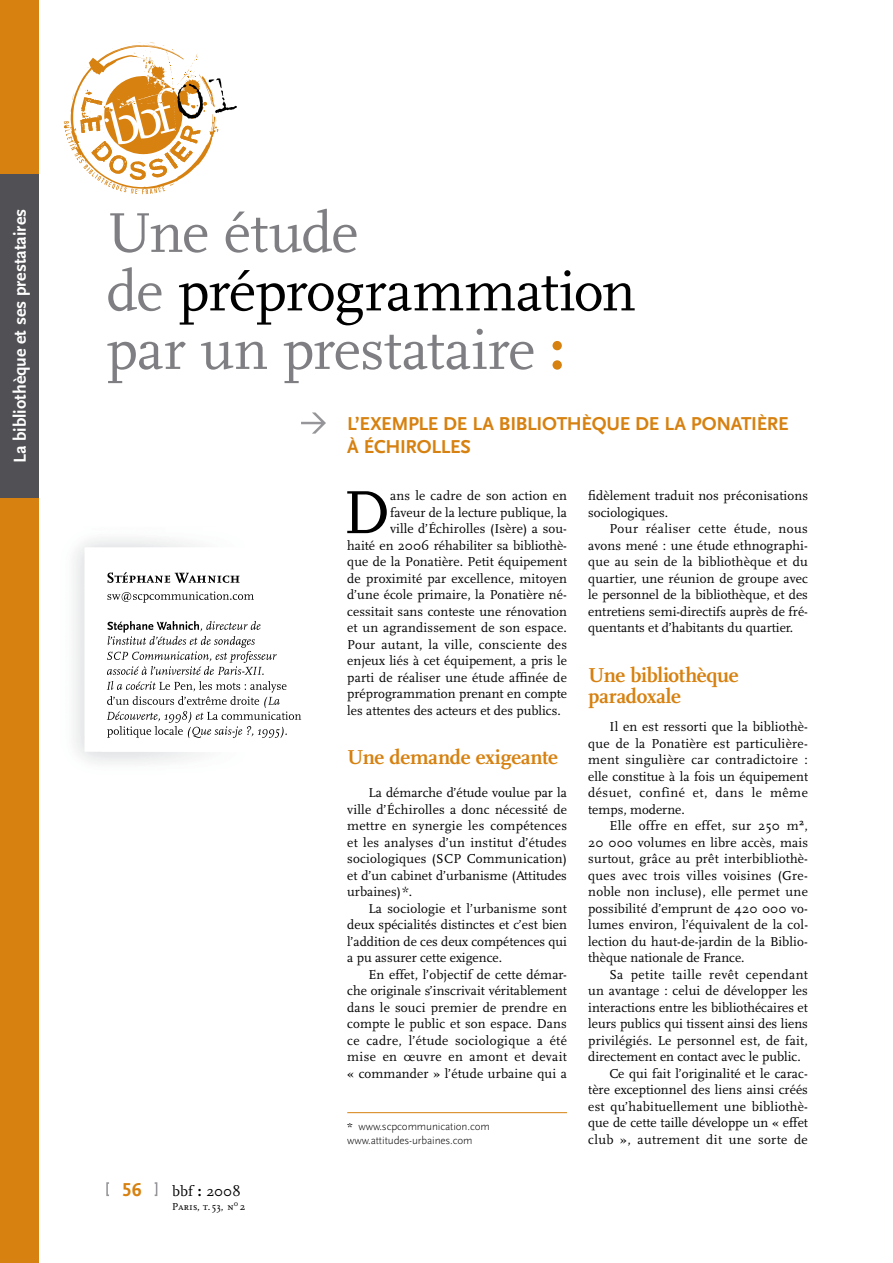
<style>
.page{position:relative;width:893px;height:1263px;background:#fff}
.page>*{position:absolute;margin:0;border:0;box-sizing:border-box;transform-origin:0 0}
.t1{font:63.45px "Scala";color:#000}
.t2{font:58.5px/58.5px "Scala";letter-spacing:-.01em;color:#7f7f83}
.t3{font:700 21px/21px "Scala";letter-spacing:-.015em;color:#d68110}
.t4{font:700 19.5px/22.5px "Scala Sans";letter-spacing:-.015em;color:#d68110}
.t5{font:700 19.5px "Scala Sans LF";color:#d68110}
.t6{font:700 18px "Scala Sans LF";color:#fff}
.t7{font:15px "Scala";color:#000}
.t8{font:13.5px/16.5px "Scala";letter-spacing:.005em;color:#000;text-align:justify}
.t9{font:13.5px "Scala";letter-spacing:.03em;color:#000}
.t10{font:13.5px "Scala";letter-spacing:.025em;color:#000}
.t11{font:300 11.25px/13.5px "Scala Sans";letter-spacing:-.01em;color:#000}
.t12{font:10.5px "Scala Caps";color:#000}
.s1{color:#000}
.s2{font-family:"Scala Sans";font-weight:700;color:#d68110}
.s3{font-family:"Scala Sans LF";font-weight:400}
.s4{font-family:"Scala Sans";font-weight:700}
</style>
<div class="page">
<div style="left:0;top:0;width:38px;height:1263px;background:#d68110"></div>
<svg style="left:64px;top:43px;width:173px;height:151px"></svg>
<div style="left:0;top:174px;width:38px;height:323px;background:#515054"></div>
<img style="left:73px;top:538px;width:229px;height:226px">
<hr style="left:347px;top:1112px;width:220px;height:1px;background:#d68110">
<svg style="left:301px;top:412px;width:25px;height:22px"></svg>
<img style="left:107px;top:572px;width:133px;height:11px">
<img style="left:107px;top:591px;width:147px;height:12px">
<img style="left:107px;top:621px;width:92px;height:12px">
<img style="left:200px;top:621px;width:61px;height:10px">
<img style="left:108px;top:636px;width:147px;height:12px">
<img style="left:107px;top:651px;width:170px;height:12px">
<img style="left:107px;top:666px;width:157px;height:9px">
<img style="left:107px;top:681px;width:49px;height:9px">
<img style="left:159px;top:681px;width:128px;height:12px">
<img style="left:107px;top:696px;width:153px;height:9px">
<img style="left:264px;top:697px;width:16px;height:11px">
<img style="left:107px;top:711px;width:96px;height:12px">
<img style="left:207px;top:711px;width:94px;height:9px">
<img style="left:107px;top:726px;width:76px;height:12px">
<img style="left:183px;top:726px;width:104px;height:12px">
<svg style="left:106px;top:1182px;width:3px;height:14px"></svg>
<svg style="left:155px;top:1182px;width:2px;height:14px"></svg>
<h3 class="t6" style="left:10px;top:463px;width:255px;rotate:-90deg">La bibliothèque et ses prestataires</h3>
<h2 class="t2" style="left:106px;top:205px;width:531px">Une étude<br>de <span class="s1">préprogrammation </span>par un prestataire <span class="s2">:</span></h2>
<h3 class="t4" style="left:347px;top:413px;width:443px">L’EXEMPLE DE LA BIBLIOTHÈQUE DE LA PONATIÈRE<br>À ÉCHIROLLES</h3>
<h1 class="t1" style="left:343px;top:478px;width:48px">D</h1>
<p class="t8" style="left:390px;top:488px;width:179px">ans le cadre de son action en</p>
<p class="t8" style="left:588px;top:488px;width:221px">fidèlement traduit nos préconisations sociologiques.</p>
<p class="t8" style="left:588px;top:521px;width:221px;text-indent:21px">Pour réaliser cette étude, nous avons mené : une étude ethnographi&shy;que au sein de la bibliothèque et du quartier, une réunion de groupe avec le personnel de la bibliothèque, et des entretiens semi-directifs auprès de fré&shy;quentants et d’habitants du quartier.</p>
<h3 class="t3" style="left:588px;top:664px;width:152px">Une bibliothèque paradoxale</h3>
<p class="t8" style="left:588px;top:719px;width:221px;text-indent:21px">Il en est ressorti que la bibliothè&shy;que de la Ponatière est particulière&shy;ment singulière car contradictoire : elle constitue à la fois un équipement désuet, confiné et, dans le même temps, moderne.</p>
<p class="t8" style="left:588px;top:818px;width:221px;text-indent:21px">Elle offre en effet, sur 250 m², 20 000 volumes en libre accès, mais surtout, grâce au prêt interbibliothè&shy;ques avec trois villes voisines (Gre&shy;noble non incluse), elle permet une possibilité d’emprunt de 420 000 vo&shy;lumes environ, l’équivalent de la col&shy;lection du haut-de-jardin de la Biblio&shy;thèque nationale de France.</p>
<p class="t9" style="left:609px;top:967px;width:200px">Sa petite taille revêt cependant</p>
<p class="t8" style="left:588px;top:983px;width:221px">un avantage : celui de développer les</p>
<p class="t8" style="left:588px;top:999px;width:221px">interactions entre les bibliothécaires et</p>
<p class="t8" style="left:588px;top:1016px;width:221px">leurs publics qui tissent ainsi des liens</p>
<p class="t8" style="left:588px;top:1032px;width:221px">privilégiés. Le personnel est, de fait,</p>
<p class="t8" style="left:588px;top:1049px;width:214px">directement en contact avec le public.</p>
<p class="t8" style="left:609px;top:1065px;width:200px">Ce qui fait l’originalité et le carac-</p>
<p class="t8" style="left:588px;top:1082px;width:221px">tère exceptionnel des liens ainsi créés</p>
<p class="t8" style="left:588px;top:1098px;width:221px">est qu’habituellement une bibliothè-</p>
<p class="t8" style="left:588px;top:1115px;width:221px">que de cette taille développe un « effet</p>
<p class="t10" style="left:588px;top:1132px;width:221px">club », autrement dit une sorte de</p>
<p class="t8" style="left:390px;top:504px;width:178px">faveur de la lecture publique, la</p>
<p class="t8" style="left:390px;top:521px;width:178px">ville d’Échirolles (Isère) a sou-</p>
<p class="t8" style="left:347px;top:537px;width:221px">haité en 2006 réhabiliter sa bibliothè-</p>
<p class="t8" style="left:347px;top:554px;width:221px">que de la Ponatière. Petit équipement</p>
<p class="t8" style="left:347px;top:570px;width:221px">de proximité par excellence, mitoyen</p>
<p class="t8" style="left:347px;top:587px;width:221px">d’une école primaire, la Ponatière né-</p>
<p class="t8" style="left:347px;top:603px;width:221px">cessitait sans conteste une rénovation</p>
<p class="t8" style="left:347px;top:620px;width:221px">et un agrandissement de son espace.</p>
<p class="t8" style="left:347px;top:636px;width:221px">Pour autant, la ville, consciente des</p>
<p class="t8" style="left:347px;top:653px;width:221px">enjeux liés à cet équipement, a pris le</p>
<p class="t8" style="left:347px;top:669px;width:221px">parti de réaliser une étude affinée de</p>
<p class="t8" style="left:347px;top:686px;width:221px">préprogrammation prenant en compte</p>
<p class="t8" style="left:347px;top:702px;width:215px">les attentes des acteurs et des publics.</p>
<h3 class="t3" style="left:347px;top:747px;width:212px">Une demande exigeante</h3>
<p class="t8" style="left:347px;top:785px;width:221px;text-indent:21px">La démarche d’étude voulue par la ville d’Échirolles a donc nécessité de mettre en synergie les compétences et les analyses d’un institut d’études sociologiques (SCP Communication) et d’un cabinet d’urbanisme (Attitudes urbaines)*.</p>
<p class="t8" style="left:347px;top:900px;width:221px;text-indent:21px">La sociologie et l’urbanisme sont deux spécialités distinctes et c’est bien l’addition de ces deux compétences qui a pu assurer cette exigence.</p>
<p class="t8" style="left:347px;top:966px;width:221px;text-indent:21px">En effet, l’objectif de cette démar&shy;che originale s’inscrivait véritablement dans le souci premier de prendre en compte le public et son espace. Dans ce cadre, l’étude sociologique a été mise en œuvre en amont et devait « commander » l’étude urbaine qui a</p>
<p class="t11" style="left:347px;top:1120px;width:144px"><span class="s3">*</span> www.scpcommunication.com www.attitudes-urbaines.com</p>
<h3 class="t5" style="left:122px;top:1179px;width:21px">56</h3>
<p class="t7" style="left:172px;top:1183px;width:70px">bbf <span class="s4">:</span> 2008</p>
<p class="t12" style="left:172px;top:1200px;width:75px">Paris, t. 53, n<sup>o</sup> 2</p>
</div>
